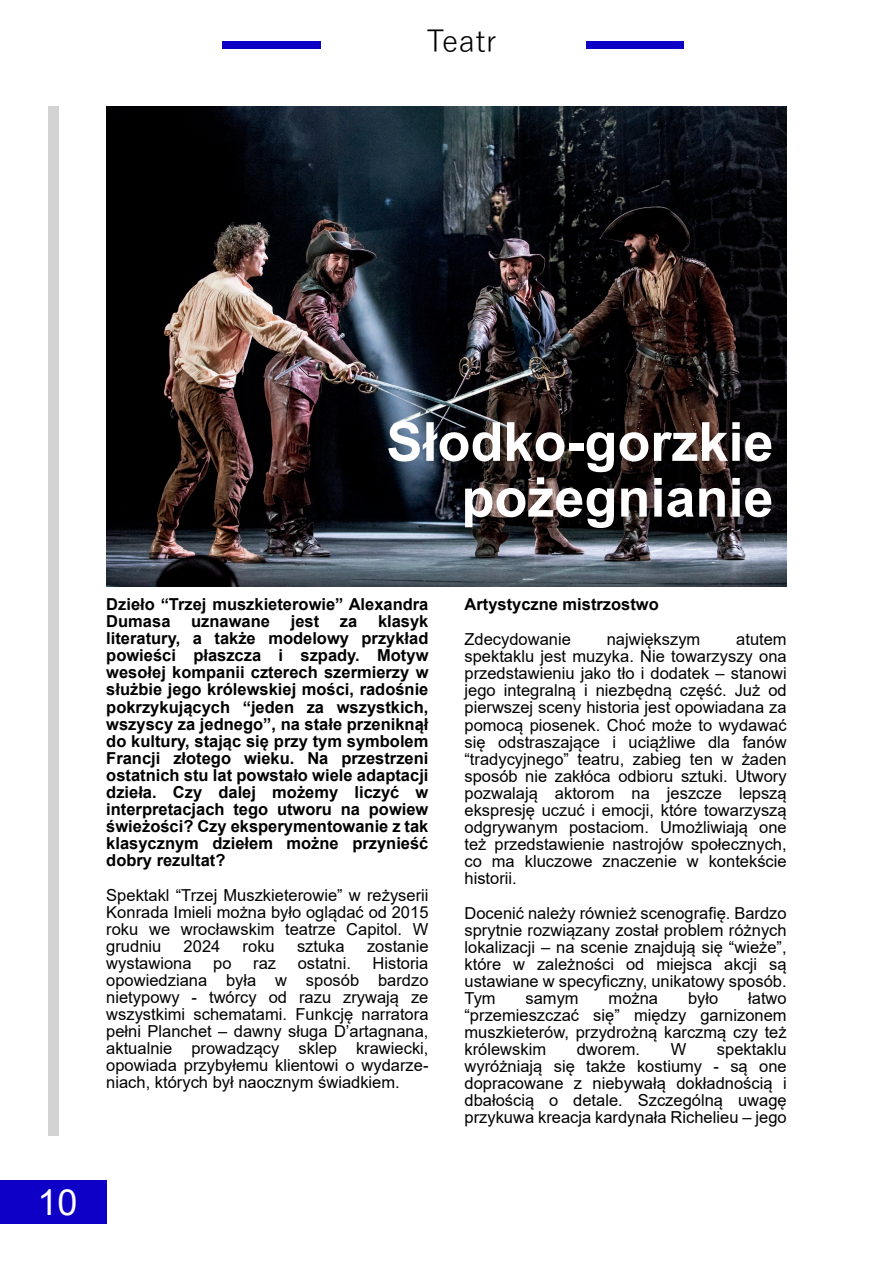
<style>
.page{position:relative;width:893px;height:1263px;background:#fff}
.page>*{position:absolute;margin:0;border:0;box-sizing:border-box;transform-origin:0 0}
.t1{font:700 54px/55.8px "Arial";color:#fff;text-align:right}
.t2{font:36px "Arial";color:#fff}
.t3{font:30px "Yu Gothic";color:#000}
.t4{font:16.5px/17.1px "Arial";color:#000;text-align:justify}
.t5{font:700 16.5px/17.1px "Arial";color:#000}
</style>
<div class="page">
<div style="left:0;top:1180px;width:106px;height:43px;background:#0f00c8"></div>
<div style="left:48px;top:106px;width:10px;height:1029px;background:#d3d3d3"></div>
<div style="left:223px;top:42px;width:461px;height:7px;background:#0f00c8"></div>
<div style="left:321px;top:14px;width:265px;height:73px;background:#fff"></div>
<img style="left:106px;top:106px;width:681px;height:480px">
<h3 class="t3" style="left:381px;top:26px;width:146px">Spis treści</h3>
<h3 class="t3" style="left:426px;top:26px;width:72px">Teatr</h3>
<h2 class="t2" style="left:38px;top:1189px;width:42px">10</h2>
<h1 class="t1" style="left:386px;top:419px;width:389px">Słodko-gorzkie pożegnianie</h1>
<p class="t5" style="left:106px;top:597px;width:324px">Dzieło “Trzej muszkieterowie” Alexandra<br>Dumasa</p>
<p class="t5" style="left:106px;top:614px;width:324px;text-align:justify;text-indent:272px">klasyk literatury, a także modelowy przykład powieści płaszcza i szpady. Motyw wesołej kompanii czterech szermierzy w służbie jego królewskiej mości, radośnie pokrzykujących “jeden za wszystkich, wszyscy za jednego”, na stałe przeniknął do kultury, stając się przy tym symbolem Francji złotego wieku. Na przestrzeni ostatnich stu lat powstało wiele adaptacji dzieła. Czy dalej możemy liczyć w interpretacjach tego utworu na powiew świeżości? Czy eksperymentowanie z tak klasycznym dziełem możne przynieść dobry rezultat?</p>
<p class="t4" style="left:106px;top:888px;width:324px">Spektakl “Trzej Muszkieterowie” w reżyserii Konrada Imieli można było oglądać od 2015 roku we wrocławskim teatrze Capitol. W grudniu</p>
<p class="t5" style="left:191px;top:614px;width:80px">uznawane</p>
<p class="t5" style="left:291px;top:614px;width:30px">jest</p>
<p class="t5" style="left:340px;top:614px;width:19px">za</p>
<p class="t4" style="left:184px;top:939px;width:38px">2024</p>
<p class="t4" style="left:243px;top:939px;width:34px">roku</p>
<p class="t4" style="left:297px;top:939px;width:49px">sztuka</p>
<p class="t4" style="left:367px;top:939px;width:63px">zostanie</p>
<p class="t4" style="left:106px;top:956px;width:87px">wystawiona</p>
<p class="t4" style="left:213px;top:956px;width:20px">po</p>
<p class="t4" style="left:253px;top:956px;width:24px">raz</p>
<p class="t4" style="left:298px;top:956px;width:55px">ostatni.</p>
<p class="t4" style="left:106px;top:956px;width:324px;text-indent:266px">Historia opowiedziana była w sposób bardzo nietypowy - twórcy od razu zrywają ze wszystkimi schematami. Funkcję narratora pełni Planchet – dawny sługa D’artagnana, aktualnie prowadzący sklep krawiecki, opowiada przybyłemu klientowi o wydarze&shy;niach, których był naocznym świadkiem.</p>
<p class="t5" style="left:464px;top:597px;width:196px">Artystyczne mistrzostwo</p>
<p class="t4" style="left:464px;top:632px;width:108px">Zdecydowanie</p>
<p class="t4" style="left:607px;top:632px;width:95px">największym</p>
<p class="t4" style="left:464px;top:632px;width:324px;text-indent:272px">atutem spektaklu jest muzyka. Nie towarzyszy ona przedstawieniu jako tło i dodatek – stanowi jego integralną i niezbędną część. Już od pierwszej sceny historia jest opowiadana za pomocą piosenek. Choć może to wydawać się odstraszające i uciążliwe dla fanów “tradycyjnego” teatru, zabieg ten w żaden sposób nie zakłóca odbioru sztuki. Utwory pozwalają aktorom na jeszcze lepszą ekspresję uczuć i emocji, które towarzyszą odgrywanym postaciom. Umożliwiają one też przedstawienie nastrojów społecznych, co ma kluczowe znaczenie w kontekście historii.</p>
<p class="t4" style="left:464px;top:906px;width:324px">Docenić należy również scenografię. Bardzo sprytnie rozwiązany został problem różnych lokalizacji – na scenie znajdują się “wieże”, które w zależności od miejsca akcji są ustawiane w specyficzny, unikatowy sposób.<br>Tym</p>
<p class="t4" style="left:464px;top:991px;width:324px;text-indent:284px">łatwo “przemieszczać się” między garnizonem muszkieterów, przydrożną karczmą czy też królewskim</p>
<p class="t4" style="left:526px;top:991px;width:55px">samym</p>
<p class="t4" style="left:609px;top:991px;width:51px">można</p>
<p class="t4" style="left:688px;top:991px;width:32px">było</p>
<p class="t4" style="left:464px;top:1042px;width:324px;text-indent:252px">spektaklu wyróżniają się także kostiumy - są one dopracowane z niebywałą dokładnością i dbałością o detale. Szczególną uwagę przykuwa kreacja kardynała Richelieu – jego</p>
<p class="t4" style="left:577px;top:1042px;width:65px">dworem.</p>
<p class="t4" style="left:671px;top:1042px;width:17px">W</p>
</div>
